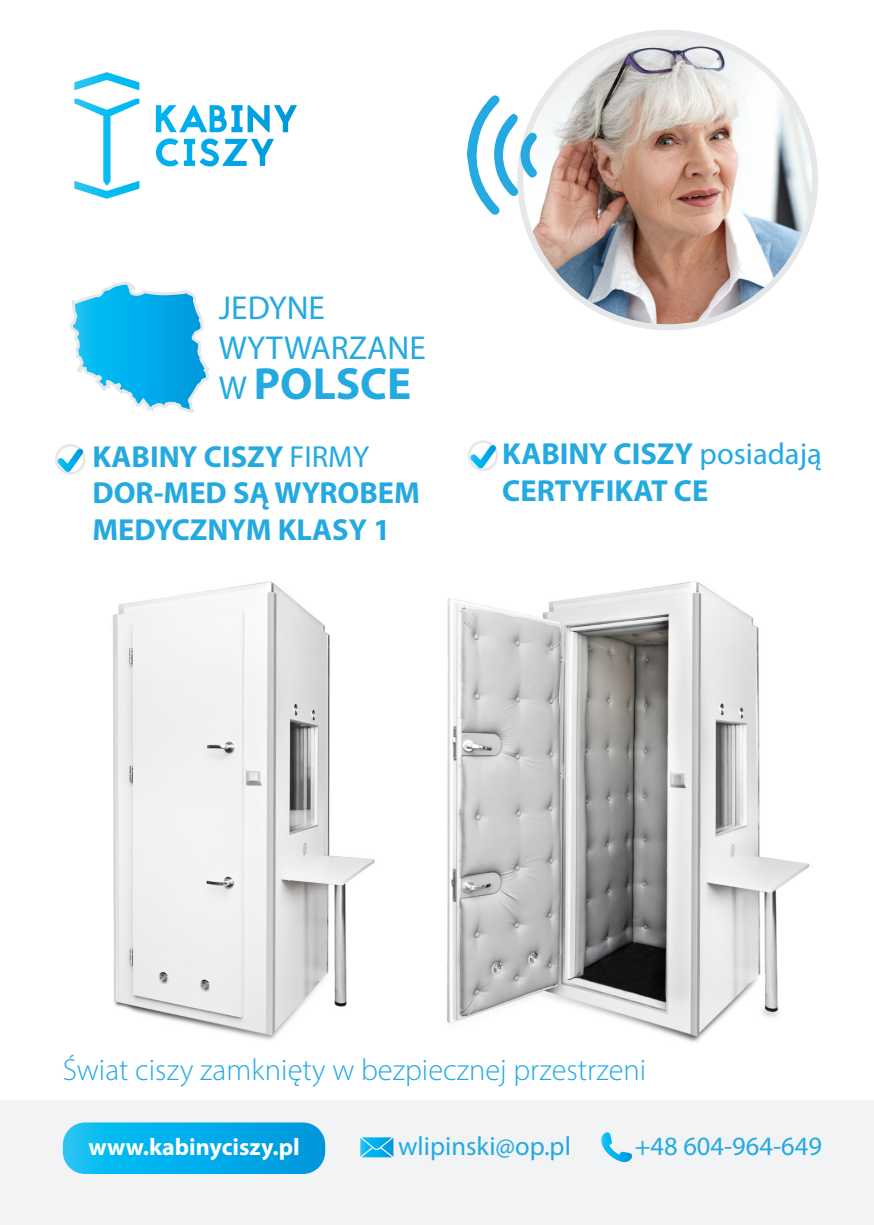
<style>
.page{position:relative;width:874px;height:1225px;background:#fff}
.page>*{position:absolute;margin:0;border:0;box-sizing:border-box;transform-origin:0 0}
.t1{font:700 45.2px "Myriad Pro";color:#24aae1}
.t2{font:33.2px/40px "Myriad Pro";color:#24aae1}
.t3{font:700 30.6px/36.6px "Myriad Pro";color:#24aae1}
.t4{font:300 30.6px "Myriad Pro";color:#24aae1}
.t5{font:26.4px "Myriad Pro";color:#24aae1}
.t6{font:700 24px "Myriad Pro";color:#fff}
.s1{font-weight:400;font-size:33.2px}
.s2{font-weight:400}
</style>
<div class="page">
<img style="left:447px;top:581px;width:363px;height:461px">
<img style="left:113px;top:581px;width:262px;height:459px">
<div style="left:0;top:1100px;width:873px;height:125px;background:#f2f3f4"></div>
<div style="left:517px;top:30px;width:300px;height:300px;background:#e6e7e9;border-radius:50%"></div>
<svg style="left:74px;top:72px;width:223px;height:127px"></svg>
<svg style="left:63px;top:1122px;width:262px;height:52px"></svg>
<img style="left:523px;top:36px;width:288px;height:288px;border-radius:144px">
<svg style="left:467px;top:95px;width:70px;height:120px"></svg>
<svg style="left:601px;top:1132px;width:31px;height:30px"></svg>
<svg style="left:360px;top:1137px;width:33px;height:20px"></svg>
<svg style="left:70px;top:282px;width:139px;height:131px"></svg>
<svg style="left:468px;top:440px;width:31px;height:31px"></svg>
<svg style="left:55px;top:444px;width:31px;height:31px"></svg>
<p class="t2" style="left:219px;top:287px;width:208px">JEDYNE<br>WYTWARZANE</p>
<h1 class="t1" style="left:219px;top:354px;width:194px"><span class="s1">W</span> POLSCE</h1>
<p class="t3" style="left:92px;top:437px;width:329px">KABINY CISZY <span class="s2">FIRMY<br></span>DOR-MED SĄ WYROBEM<br>MEDYCZNYM KLASY 1</p>
<p class="t3" style="left:502px;top:434px;width:321px">KABINY CISZY <span class="s2">posiadają<br></span>CERTYFIKAT CE</p>
<p class="t4" style="left:63px;top:1051px;width:584px">Świat ciszy zamknięty w bezpiecznej przestrzeni</p>
<p class="t6" style="left:88px;top:1131px;width:213px">www.kabinyciszy.pl</p>
<p class="t5" style="left:398px;top:1130px;width:174px">wlipinski@op.pl</p>
<p class="t5" style="left:634px;top:1130px;width:188px">+48 604-964-649</p>
</div>
